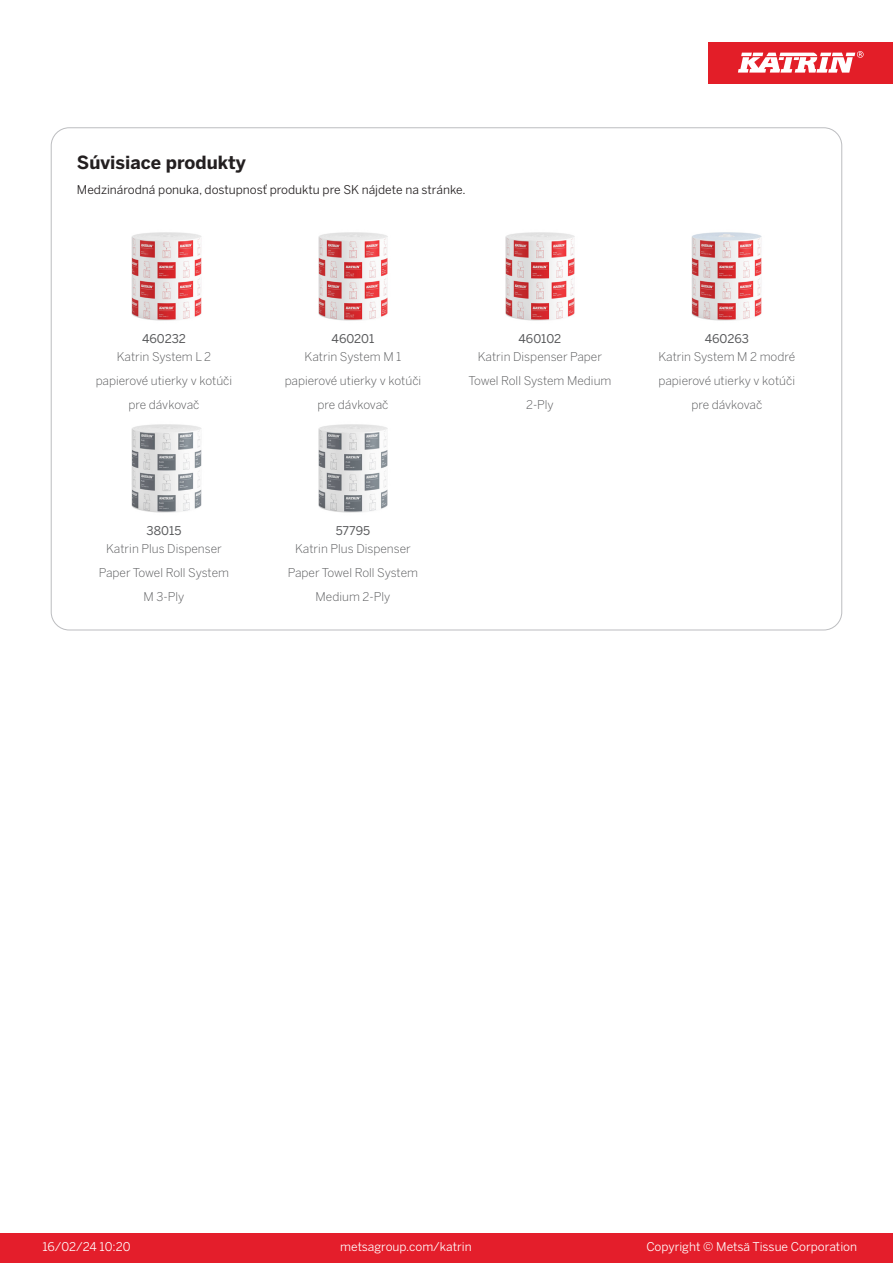
<style>
.page{position:relative;width:893px;height:1263px;background:#fff}
.page>*{position:absolute;margin:0;border:0;box-sizing:border-box;transform-origin:0 0}
.T_TableHeader{font:700 18px "Benton Sans";color:#231f20}
.T_RelatedName{font:300 12px/24px "Benton Sans";color:#57585a;text-align:center}
.t1{font:12px "Benton Sans";color:#fff}
.T_TableBody{font:12px "Benton Sans";color:#231f20}
.T_RelatedCode{font:12px "Benton Sans";color:#57585a}
</style>
<div class="page">
<div style="left:0;top:1233px;width:893px;height:30px;background:#e41e2b"></div>
<div style="left:708px;top:43px;width:185px;height:41px;background:#e31e28"></div>
<svg style="left:738px;top:51px;width:126px;height:22px"></svg>
<img style="left:131px;top:232px;width:71px;height:89px">
<img style="left:318px;top:232px;width:70px;height:89px">
<img style="left:505px;top:232px;width:70px;height:89px">
<img style="left:691px;top:232px;width:71px;height:89px">
<img style="left:131px;top:424px;width:71px;height:89px">
<img style="left:318px;top:424px;width:70px;height:89px">
<p class="T_TableHeader" style="left:77px;top:151px;width:171px">Súvisiace produkty</p>
<p class="T_TableBody" style="left:77px;top:183px;width:390px">Medzinárodná ponuka, dostupnosť produktu pre SK nájdete na stránke.</p>
<p class="T_RelatedCode" style="left:142px;top:331px;width:46px">460232</p>
<p class="T_RelatedCode" style="left:332px;top:331px;width:44px">460201</p>
<p class="T_RelatedCode" style="left:518px;top:331px;width:44px">460102</p>
<p class="T_RelatedCode" style="left:705px;top:331px;width:46px">460263</p>
<p class="T_RelatedName" style="left:96px;top:345px;width:138px">Katrin System L 2 papierové utierky v kotúči pre dávkovač</p>
<p class="T_RelatedName" style="left:285px;top:345px;width:138px">Katrin System M 1 papierové utierky v kotúči pre dávkovač</p>
<p class="T_RelatedName" style="left:468px;top:345px;width:145px">Katrin Dispenser Paper<br>Towel Roll System Medium<br>2-Ply</p>
<p class="T_RelatedName" style="left:658px;top:345px;width:138px">Katrin System M 2 modré papierové utierky v kotúči pre dávkovač</p>
<p class="T_RelatedCode" style="left:147px;top:524px;width:36px">38015</p>
<p class="T_RelatedCode" style="left:336px;top:524px;width:36px">57795</p>
<p class="T_RelatedName" style="left:99px;top:537px;width:132px">Katrin Plus Dispenser<br>Paper Towel Roll System<br>M 3-Ply</p>
<p class="T_RelatedName" style="left:288px;top:537px;width:132px">Katrin Plus Dispenser<br>Paper Towel Roll System<br>Medium 2-Ply</p>
<p class="t1" style="left:43px;top:1239px;width:90px">16/02/24 10:20</p>
<p class="t1" style="left:340px;top:1239px;width:133px">metsagroup.com/katrin</p>
<p class="t1" style="left:646px;top:1239px;width:212px">Copyright © Metsä Tissue Corporation</p>
</div>
